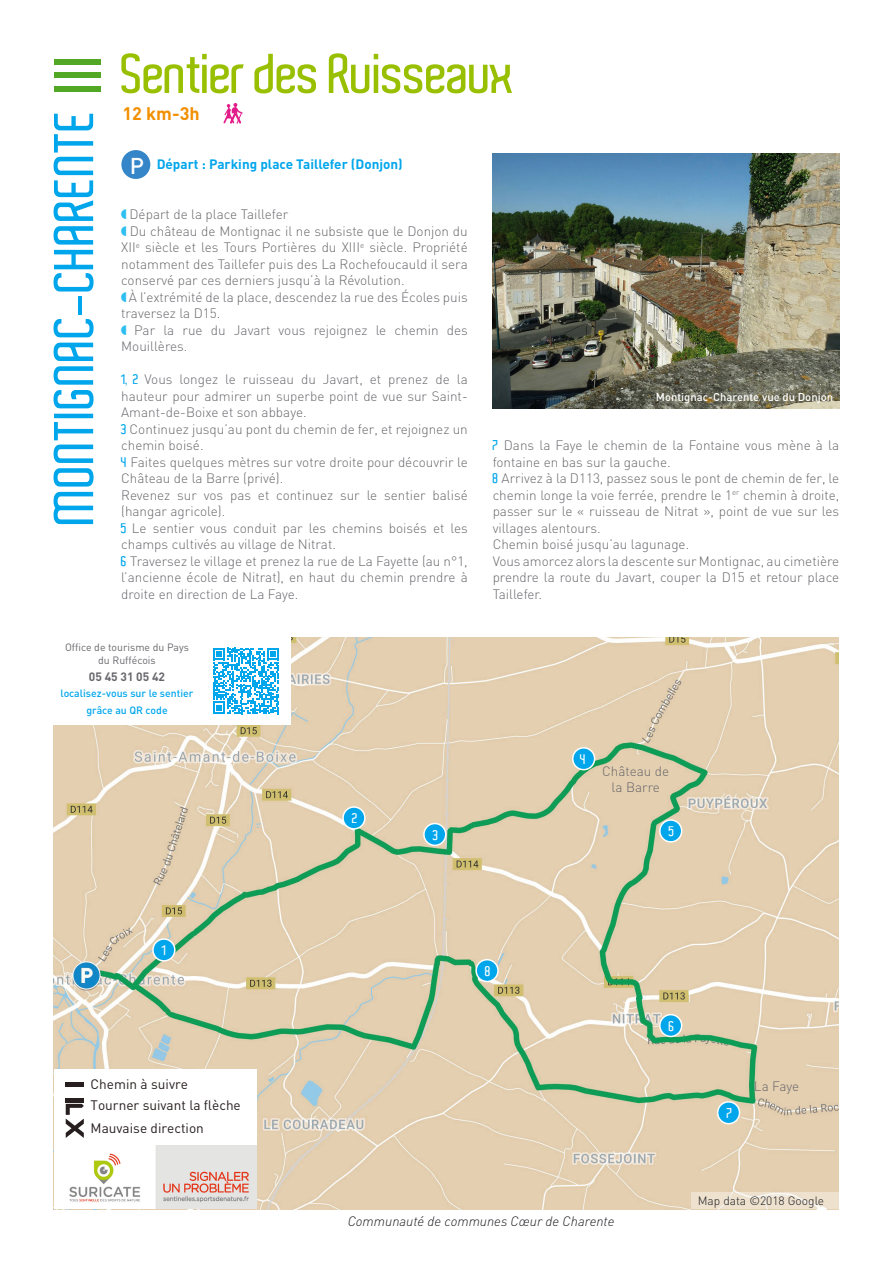
<style>
.page{position:relative;width:893px;height:1263px;background:#fff}
.page>*{position:absolute;margin:0;border:0;box-sizing:border-box;transform-origin:0 0}
.t1{font:600 54px "Aldo";letter-spacing:-.03em;color:#99c000}
.t2{font:600 54px "Aldo";color:#00a6eb}
.t3{font:700 18px "DIN";color:#f28f00}
.t4{font:13.65px/20.4px "DIN";color:#271e1f}
.t5{font:300 13.5px/16.5px "DIN";color:#68676c}
.t6{font:700 13.5px "DIN";color:#00a6eb}
.t7{font:italic 300 13.5px "DIN";color:#1b1c20}
.t8{font:600 13.5px "Aldo";color:#fff}
.t9{font:300 12px "DIN";color:#1b1c20}
.t10{font:700 12px "DIN";color:#68676c}
.t11{font:500 11.25px "DIN";color:#fff}
.t12{font:500 10.5px/16.5px "DIN";color:#00a6eb;text-align:center}
.t13{font:10.5px/13.5px "DIN";color:#68676c;text-align:center}
.s1{font-weight:500;font-size:22.65px;color:#fff}
.s2{font-family:"Aldo";font-weight:600;color:#00a6eb}
</style>
<div class="page">
<img style="left:54px;top:637px;width:785px;height:572px">
<div style="left:54px;top:87px;width:47px;height:5px;background:#52a725"></div>
<div style="left:54px;top:73px;width:47px;height:5px;background:#52a725"></div>
<div style="left:54px;top:59px;width:47px;height:5px;background:#52a725"></div>
<div style="left:121px;top:150px;width:29px;height:29px;background:#3586c8;border-radius:50%"></div>
<svg style="left:224px;top:103px;width:19px;height:21px"></svg>
<div style="left:53px;top:637px;width:238px;height:87px;background:#fff"></div>
<div style="left:573px;top:748px;width:22px;height:22px;background:#00a6eb;border-radius:50%"></div>
<div style="left:572px;top:747px;width:23px;height:23px;border:1px solid #fff;border-radius:50%"></div>
<div style="left:424px;top:823px;width:22px;height:22px;background:#00a6eb;border-radius:50%"></div>
<div style="left:423px;top:823px;width:23px;height:23px;border:1px solid #fff;border-radius:50%"></div>
<svg style="left:343px;top:807px;width:22px;height:22px"></svg>
<div style="left:342px;top:806px;width:24px;height:24px;border:1px solid #fff;border-radius:50%"></div>
<svg style="left:153px;top:939px;width:22px;height:22px"></svg>
<div style="left:152px;top:938px;width:24px;height:24px;border:1px solid #fff;border-radius:50%"></div>
<svg style="left:213px;top:648px;width:66px;height:66px"></svg>
<img style="left:493px;top:153px;width:346px;height:256px">
<div style="left:476px;top:960px;width:22px;height:21px;background:#00a6eb;border-radius:50%"></div>
<div style="left:475px;top:959px;width:24px;height:23px;border:1px solid #fff;border-radius:50%"></div>
<div style="left:718px;top:1102px;width:21px;height:22px;background:#00a6eb;border-radius:50%"></div>
<div style="left:717px;top:1101px;width:23px;height:23px;border:1px solid #fff;border-radius:50%"></div>
<div style="left:660px;top:1015px;width:22px;height:21px;background:#00a6eb;border-radius:50%"></div>
<div style="left:659px;top:1014px;width:23px;height:23px;border:1px solid #fff;border-radius:50%"></div>
<div style="left:660px;top:820px;width:22px;height:22px;background:#00a6eb;border-radius:50%"></div>
<div style="left:659px;top:819px;width:23px;height:23px;border:1px solid #fff;border-radius:50%"></div>
<svg style="left:692px;top:1192px;width:147px;height:17px;background:#eee3d1"></svg>
<div style="left:54px;top:1069px;width:202px;height:76px;background:#fff"></div>
<hr style="left:66px;top:1083px;width:18px;height:4px;background:#271e1f">
<hr style="left:66px;top:1098px;width:18px;height:4px;background:#271e1f">
<svg style="left:66px;top:1104px;width:18px;height:34px"></svg>
<img style="left:54px;top:1145px;width:202px;height:64px">
<h1 class="t2" style="left:44px;top:524px;width:417px;rotate:-90deg">MONTIGNAC-CHARENTE</h1>
<h1 class="t1" style="left:121px;top:44px;width:395px">Sentier des Ruisseaux</h1>
<h2 class="t3" style="left:122px;top:102px;width:79px">12 km-3h</h2>
<p class="t6" style="left:130px;top:156px;width:274px"><span class="s1">P</span> Départ : Parking place Taillefer (Donjon)</p>
<p class="t5" style="left:129px;top:206px;width:160px">Départ de la place Taillefer</p>
<p class="t5" style="left:130px;top:222px;width:339px">Du château de Montignac il ne subsiste que le Donjon du</p>
<p class="t5" style="left:121px;top:239px;width:348px">XII<sup>e</sup> siècle et les Tours Portières du XIII<sup>e</sup> siècle. Propriété</p>
<p class="t5" style="left:121px;top:255px;width:348px">notamment des Taillefer puis des La Rochefoucauld il sera</p>
<p class="t5" style="left:121px;top:272px;width:285px">conservé par ces derniers jusqu’à la Révolution.</p>
<p class="t5" style="left:129px;top:288px;width:340px">À l’extrémité de la place, descendez la rue des Écoles puis</p>
<p class="t5" style="left:121px;top:305px;width:101px">traversez la D15.</p>
<p class="t5" style="left:134px;top:321px;width:335px">Par la rue du Javart vous rejoignez le chemin des</p>
<p class="t5" style="left:121px;top:338px;width:68px">Mouillères.</p>
<p class="t5" style="left:121px;top:371px;width:348px"><span class="s2">1, 2</span> Vous longez le ruisseau du Javart, et prenez de la hauteur pour admirer un superbe point de vue sur Saint-Amant-de-Boixe et son abbaye.<br><span class="s2">3</span> Continuez jusqu’au pont du chemin de fer, et rejoignez un chemin boisé.<br><span class="s2">4</span> Faites quelques mètres sur votre droite pour découvrir le Château de la Barre (privé).<br>Revenez sur vos pas et continuez sur le sentier balisé (hangar agricole).<br><span class="s2">5</span> Le sentier vous conduit par les chemins boisés et les champs cultivés au village de Nitrat.<br><span class="s2">6</span> Traversez le village et prenez la rue de La Fayette (au n°1, l’ancienne école de Nitrat), en haut du chemin prendre à droite en direction de La Faye.</p>
<p class="t11" style="left:656px;top:390px;width:179px">Montignac-Charente vue du Donjon</p>
<p class="t5" style="left:493px;top:437px;width:348px"><span class="s2">7</span> Dans la Faye le chemin de la Fontaine vous mène à la fontaine en bas sur la gauche.<br><span class="s2">8</span> Arrivez à la D113, passez sous le pont de chemin de fer, le chemin longe la voie ferrée, prendre le 1<sup>er</sup> chemin à droite, passer sur le « ruisseau de Nitrat », point de vue sur les villages alentours.<br>Chemin boisé jusqu’au lagunage.<br>Vous amorcez alors la descente sur Montignac, au cimetière prendre la route du Javart, couper la D15 et retour place Taillefer.</p>
<p class="t13" style="left:65px;top:640px;width:125px">Office de tourisme du Pays du Ruffécois</p>
<p class="t10" style="left:89px;top:668px;width:78px">05 45 31 05 42</p>
<p class="t12" style="left:61px;top:685px;width:134px">localisez-vous sur le sentier grâce au QR code</p>
<p class="t8" style="left:162px;top:943px;width:6px">1</p>
<p class="t4" style="left:91px;top:1074px;width:152px">Chemin à suivre<br>Tourner suivant la flèche</p>
<p class="t4" style="left:91px;top:1118px;width:115px">Mauvaise direction</p>
<p class="t8" style="left:352px;top:811px;width:7px">2</p>
<p class="t8" style="left:433px;top:827px;width:7px">3</p>
<p class="t8" style="left:580px;top:751px;width:7px">4</p>
<p class="t5" style="left:602px;top:762px;width:69px;text-align:center">Château de la Barre</p>
<p class="t8" style="left:669px;top:824px;width:7px">5</p>
<p class="t8" style="left:485px;top:963px;width:7px">8</p>
<p class="t7" style="left:348px;top:1212px;width:268px">Communauté de communes Cœur de Charente</p>
<p class="t8" style="left:669px;top:1018px;width:7px">6</p>
<p class="t8" style="left:727px;top:1105px;width:7px">7</p>
<p class="t5" style="left:754px;top:1077px;width:47px">La Faye</p>
<p class="t9" style="left:698px;top:1193px;width:128px">Map data ©2018 Google</p>
</div>
